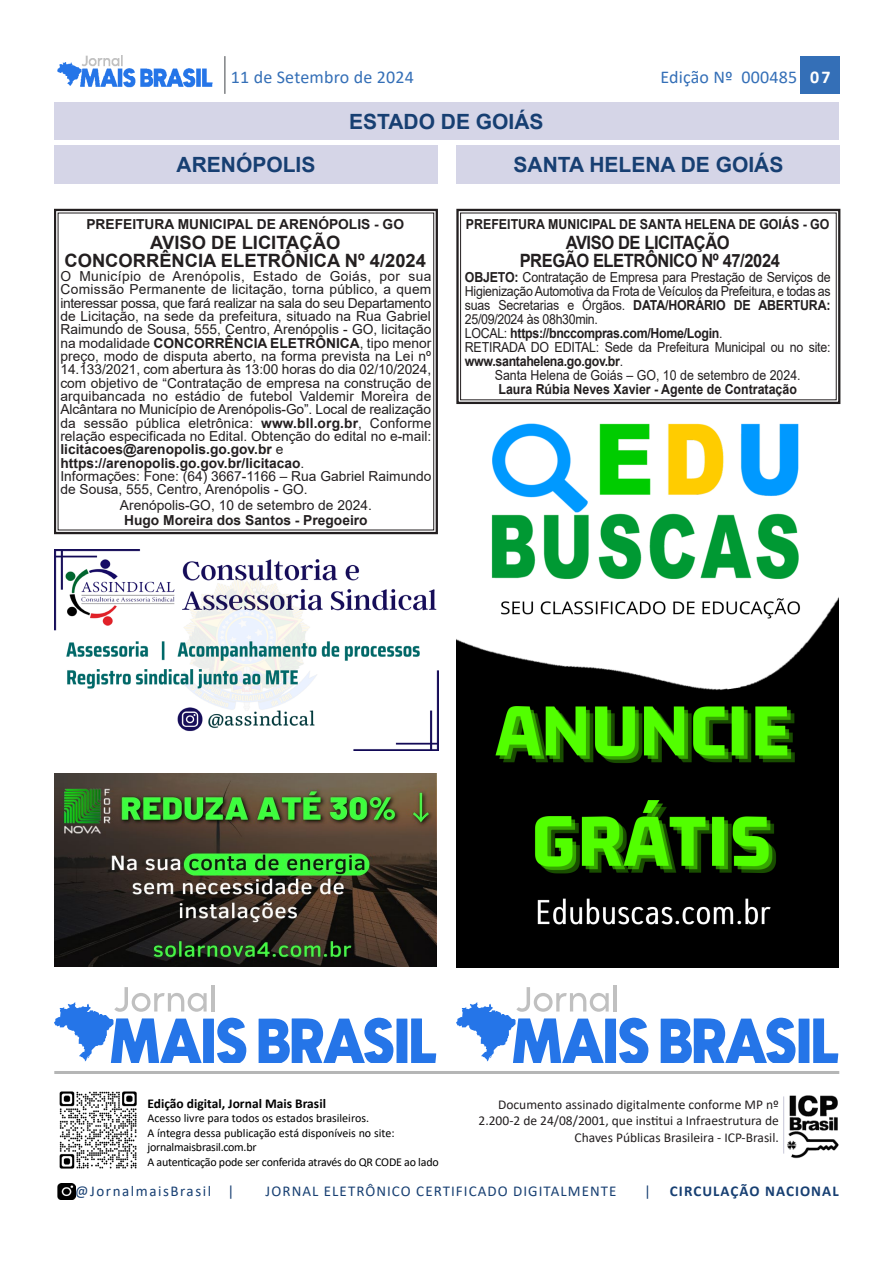
<style>
.page{position:relative;width:893px;height:1263px;background:#fff}
.page>*{position:absolute;margin:0;border:0;box-sizing:border-box;transform-origin:0 0}
.t1{font:700 21px "Arial";color:#173f72}
.t2{font:700 18.3px/18.3px "Arial";color:#231f20;text-align:center}
.t3{font:700 18.3px/18.3px "Arial";letter-spacing:-.025em;color:#231f20;text-align:center;scale:.9 1}
.t4{font:18px "Calibri";letter-spacing:.01em;color:#346fb7}
.t5{font:15px "Calibri";letter-spacing:.07em;color:#173f72}
.t6{font:15px "Calibri";letter-spacing:.105em;color:#173f72}
.t7{font:700 15px "Calibri";letter-spacing:.07em;color:#173f72}
.t8{font:13.8px/13.4px "Arial";color:#231f20}
.t9{font:13.8px "Arial";color:#231f20;scale:.9 1}
.t10{font:700 13.8px "Arial";color:#231f20;scale:.9 1}
.t11{font:13.8px "Arial";letter-spacing:-.025em;color:#231f20;scale:.9 1}
.t12{font:700 13.8px "Arial";letter-spacing:-.025em;color:#231f20;scale:.9 1}
.t13{font:700 13.8px "Arial";color:#231f20}
.t14{font:13.5px/16.2px "Calibri";color:#231f20;text-align:right}
.t15{font:700 13.5px "Calibri";color:#000}
.t16{font:12px/14.4px "Calibri";letter-spacing:-.01em;color:#000}
.s1{font-weight:700;color:#fff}
.s2{font-weight:700}
.s3{font-weight:400}
</style>
<div class="page">
<div style="left:800px;top:56px;width:40px;height:38px;background:#346fb7"></div>
<hr style="left:224px;top:56px;width:2px;height:38px;background:#808285">
<img style="left:57px;top:56px;width:156px;height:32px">
<img style="left:59px;top:1091px;width:78px;height:78px">
<img style="left:57px;top:1184px;width:18px;height:16px">
<hr style="left:54px;top:1071px;width:785px;height:3px;background:#b5b6b6">
<img style="left:783px;top:1095px;width:56px;height:64px">
<hr style="left:783px;top:1096px;width:1px;height:57px;background:#c7c7d9">
<div style="left:54px;top:102px;width:785px;height:38px;background:#d5d5e7"></div>
<div style="left:54px;top:145px;width:384px;height:38px;background:#d5d5e7"></div>
<div style="left:456px;top:146px;width:384px;height:38px;background:#d5d5e7"></div>
<hr style="left:211px;top:985px;width:4px;height:26px;background:#c0c0c0">
<svg style="left:54px;top:987px;width:192px;height:76px"></svg>
<svg style="left:259px;top:1018px;width:177px;height:45px"></svg>
<hr style="left:613px;top:985px;width:4px;height:26px;background:#c0c0c0">
<svg style="left:456px;top:987px;width:192px;height:76px"></svg>
<svg style="left:661px;top:1018px;width:177px;height:45px"></svg>
<img style="left:54px;top:774px;width:383px;height:192px">
<img style="left:54px;top:550px;width:384px;height:200px">
<div style="left:456px;top:209px;width:384px;height:195px;border:2px solid #231f20"></div>
<div style="left:460px;top:213px;width:377px;height:187px;border:1px solid #231f20"></div>
<div style="left:54px;top:209px;width:384px;height:325px;border:2px solid #231f20"></div>
<img style="left:456px;top:423px;width:383px;height:544px">
<h3 class="t4" style="left:231px;top:65px;width:184px">11 de Setembro de 2024</h3>
<h3 class="t4" style="left:660px;top:65px;width:172px">Edição Nº 000485 <span class="s1">07</span></h3>
<h1 class="t1" style="left:349px;top:106px;width:196px">ESTADO DE GOIÁS</h1>
<h1 class="t1" style="left:177px;top:150px;width:140px">ARENÓPOLIS</h1>
<h1 class="t1" style="left:513px;top:150px;width:271px">SANTA HELENA DE GOIÁS</h1>
<p class="t13" style="left:86px;top:214px;width:319px">PREFEITURA MUNICIPAL DE ARENÓPOLIS - GO</p>
<h2 class="t2" style="left:64px;top:234px;width:363px">AVISO DE LICITAÇÃO<br>CONCORRÊNCIA ELETRÔNICA Nº 4/2024</h2>
<p class="t8" style="left:60px;top:269px;width:372px">O Município de Arenópolis, Estado de Goiás, por sua Comissão Permanente de licitação, torna público, a quem interessar possa, que fará realizar na sala do seu Departamento de Licitação, na sede da prefeitura, situado na Rua Gabriel Raimundo de Sousa, 555, Centro, Arenópolis - GO, licitação na modalidade <span class="s2">CONCORRÊNCIA ELETRÔNICA</span>, tipo menor preço, modo de disputa aberto, na forma prevista na Lei nº 14.133/2021, com abertura às 13:00 horas do dia 02/10/2024, com objetivo de “Contratação de empresa na construção de arquibancada no estádio de futebol Valdemir Moreira de Alcântara no Município de Arenópolis-Go”. Local de realização da sessão pública eletrônica: <span class="s2">www.bll.org.br</span>, Conforme relação especificada no Edital. Obtenção do edital no e-mail: <span class="s2">licitacoes@arenopolis.go.gov.br</span> e <span class="s2">https://arenopolis.go.gov.br/licitacao</span>.<br>Informações: Fone: (64) 3667-1166 – Rua Gabriel Raimundo de Sousa, 555, Centro, Arenópolis - GO.</p>
<p class="t8" style="left:120px;top:498px;width:253px">Arenópolis-GO, 10 de setembro de 2024.</p>
<p class="t13" style="left:124px;top:511px;width:245px">Hugo Moreira dos Santos - Pregoeiro</p>
<p class="t10" style="left:466px;top:214px;width:406px">PREFEITURA MUNICIPAL DE SANTA HELENA DE GOIÁS - GO</p>
<h2 class="t3" style="left:520px;top:234px;width:291px">AVISO DE LICITAÇÃO<br>PREGÃO ELETRÔNICO Nº 47/2024</h2>
<p class="t9" style="left:465px;top:267px;width:408px"><span class="s2">OBJETO:</span> Contratação de Empresa para Prestação de Serviços de</p>
<p class="t11" style="left:465px;top:281px;width:408px">Higienização Automotiva da Frota de Veículos da Prefeitura, e todas as</p>
<p class="t9" style="left:465px;top:295px;width:408px">suas Secretarias e Órgãos. <span class="s2">DATA/HORÁRIO DE ABERTURA:</span></p>
<p class="t11" style="left:465px;top:309px;width:149px">25/09/2024 às 08h30min.</p>
<p class="t12" style="left:465px;top:323px;width:288px"><span class="s3">LOCAL:</span> https://bnccompras.com/Home/Login<span class="s3">.</span></p>
<p class="t9" style="left:465px;top:337px;width:408px">RETIRADA DO EDITAL: Sede da Prefeitura Municipal ou no site:</p>
<p class="t12" style="left:465px;top:351px;width:177px">www.santahelena.go.gov.br<span class="s3">.</span></p>
<p class="t9" style="left:495px;top:365px;width:341px">Santa Helena de Goiás – GO, 10 de setembro de 2024.</p>
<p class="t10" style="left:498px;top:379px;width:333px">Laura Rúbia Neves Xavier - Agente de Contratação</p>
<p class="t15" style="left:147px;top:1094px;width:180px">Edição digital, Jornal Mais Brasil</p>
<p class="t16" style="left:147px;top:1111px;width:293px">Acesso livre para todos os estados brasileiros.<br>A íntegra dessa publicação está disponíveis no site: jornalmaisbrasil.com.br<br>A autenticação pode ser conferida através do QR CODE ao lado</p>
<p class="t14" style="left:479px;top:1096px;width:302px">Documento assinado digitalmente conforme MP nº<br>2.200-2 de 24/08/2001, que institui a Infraestrutura de<br>Chaves Públicas Brasileira - ICP-Brasil.</p>
<p class="t6" style="left:75px;top:1181px;width:161px">@JornalmaisBrasil |</p>
<p class="t5" style="left:266px;top:1181px;width:352px">JORNAL ELETRÔNICO CERTIFICADO DIGITALMENTE</p>
<p class="t5" style="left:644px;top:1181px;width:8px">|</p>
<p class="t7" style="left:670px;top:1181px;width:170px">CIRCULAÇÃO NACIONAL</p>
</div>
